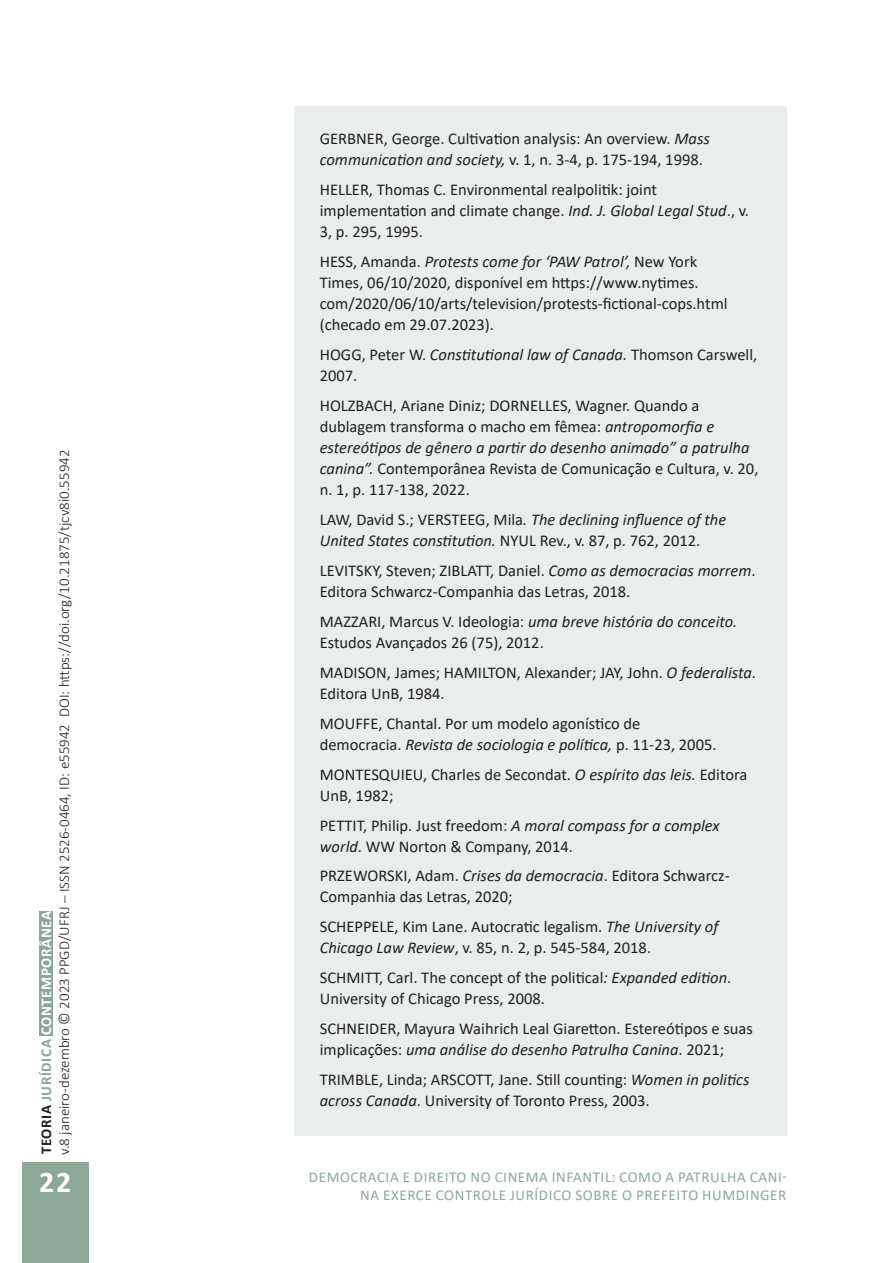
<style>
.page{position:relative;width:893px;height:1263px;background:#fff}
.page>*{position:absolute;margin:0;border:0;box-sizing:border-box;transform-origin:0 0}
.t1{font:700 30px "Calibri";color:#fff}
.referências{font:16.5px/21px "Calibri";color:#231f20}
.referências-2{font:italic 16.5px/21px "Calibri";color:#231f20}
.t2{font:300 15px/18px "Calibri";color:#231f20}
.t3{font:15px/18px "Calibri";letter-spacing:.04em;color:#8ca797;text-align:right}
.s1{font-weight:700}
.s2{font-weight:700;color:#8ca797}
.s3{font-weight:700;color:#fff}
.s4{font-style:italic}
.s5{font-style:normal}
</style>
<div class="page">
<div style="left:22px;top:1162px;width:67px;height:101px;background:#8ca797"></div>
<div style="left:294px;top:106px;width:493px;height:1029px;background:#e9eeeb"></div>
<div style="left:39px;top:911px;width:14px;height:124px;background:#8ca797"></div>
<p class="t2" style="left:37px;top:1154px;width:706px;rotate:-90deg"><span class="s1">TEORIA</span> <span class="s2">JURÍDICA</span> <span class="s3">CONTEMPORÂNEA<br></span>v.8 janeiro-dezembro © 2023 PPGD/UFRJ – ISSN 2526-0464, ID: e55942 DOI: https://doi.org/10.21875/tjcv8i0.55942</p>
<p class="referências" style="left:320px;top:128px;width:392px">GERBNER, George. Cultivation analysis: An overview. <span class="s4">Mass communication and society,</span> v. 1, n. 3-4, p. 175-194, 1998.</p>
<p class="referências" style="left:320px;top:179px;width:431px">HELLER, Thomas C. Environmental realpolitik: joint implementation and climate change. <span class="s4">Ind. J. Global Legal Stud</span>., v.<br>3, p. 295, 1995.</p>
<p class="referências" style="left:320px;top:251px;width:409px">HESS, Amanda. <span class="s4">Protests come for ‘PAW Patrol’,</span> New York Times, 06/10/2020, disponível em https://www.nytimes. com/2020/06/10/arts/television/protests-fictional-cops.html (checado em 29.07.2023).</p>
<p class="referências" style="left:320px;top:344px;width:439px">HOGG, Peter W. <span class="s4">Constitutional law of Canada.</span> Thomson Carswell,<br>2007.</p>
<p class="referências" style="left:320px;top:395px;width:440px">HOLZBACH, Ariane Diniz; DORNELLES, Wagner. Quando a dublagem transforma o macho em fêmea: <span class="s4">antropomorfia e estereótipos de gênero a partir do desenho animado” a patrulha canina”.</span> Contemporânea Revista de Comunicação e Cultura, v. 20, n. 1, p. 117-138, 2022.</p>
<p class="referências-2" style="left:320px;top:508px;width:408px"><span class="s5">LAW, David S.; VERSTEEG, Mila</span>. The declining influence of the<br>United States constitution. <span class="s5">NYUL Rev., v. 87, p. 762, 2012.</span></p>
<p class="referências" style="left:320px;top:559px;width:437px">LEVITSKY, Steven; ZIBLATT, Daniel. <span class="s4">Como as democracias morrem</span>.<br>Editora Schwarcz-Companhia das Letras, 2018.</p>
<p class="referências" style="left:320px;top:610px;width:419px">MAZZARI, Marcus V. Ideologia: <span class="s4">uma breve história do conceito.<br></span>Estudos Avançados 26 (75), 2012.</p>
<p class="referências" style="left:320px;top:661px;width:438px">MADISON, James; HAMILTON, Alexander; JAY, John. <span class="s4">O federalista</span>.<br>Editora UnB, 1984.</p>
<p class="referências" style="left:320px;top:712px;width:398px">MOUFFE, Chantal. Por um modelo agonístico de democracia. <span class="s4">Revista de sociologia e política,</span> p. 11-23, 2005.</p>
<p class="referências" style="left:320px;top:763px;width:429px">MONTESQUIEU, Charles de Secondat. <span class="s4">O espírito das leis.</span> Editora<br>UnB, 1982;</p>
<p class="referências" style="left:320px;top:814px;width:401px">PETTIT, Philip. Just freedom: <span class="s4">A moral compass for a complex world</span>. WW Norton &amp; Company, 2014.</p>
<p class="referências" style="left:320px;top:865px;width:411px">PRZEWORSKI, Adam. <span class="s4">Crises da democracia</span>. Editora Schwarcz-<br>Companhia das Letras, 2020;</p>
<p class="referências" style="left:320px;top:916px;width:400px">SCHEPPELE, Kim Lane. Autocratic legalism. <span class="s4">The University of<br>Chicago Law Review</span>, v. 85, n. 2, p. 545-584, 2018.</p>
<p class="referências" style="left:320px;top:967px;width:413px">SCHMITT, Carl. The concept of the political<span class="s4">: Expanded edition</span>.<br>University of Chicago Press, 2008.</p>
<p class="referências" style="left:320px;top:1018px;width:435px">SCHNEIDER, Mayura Waihrich Leal Giaretton. Estereótipos e suas implicações: <span class="s4">uma análise do desenho Patrulha Canina</span>. 2021;</p>
<p class="referências" style="left:320px;top:1069px;width:431px">TRIMBLE, Linda; ARSCOTT, Jane. Still counting: <span class="s4">Women in politics across Canada</span>. University of Toronto Press, 2003.</p>
<h1 class="t1" style="left:39px;top:1161px;width:33px">22</h1>
<p class="t3" style="left:309px;top:1167px;width:479px">DEMOCRACIA E DIREITO NO CINEMA INFANTIL: COMO A PATRULHA CANI-<br>NA EXERCE CONTROLE JURÍDICO SOBRE O PREFEITO HUMDINGER</p>
</div>
